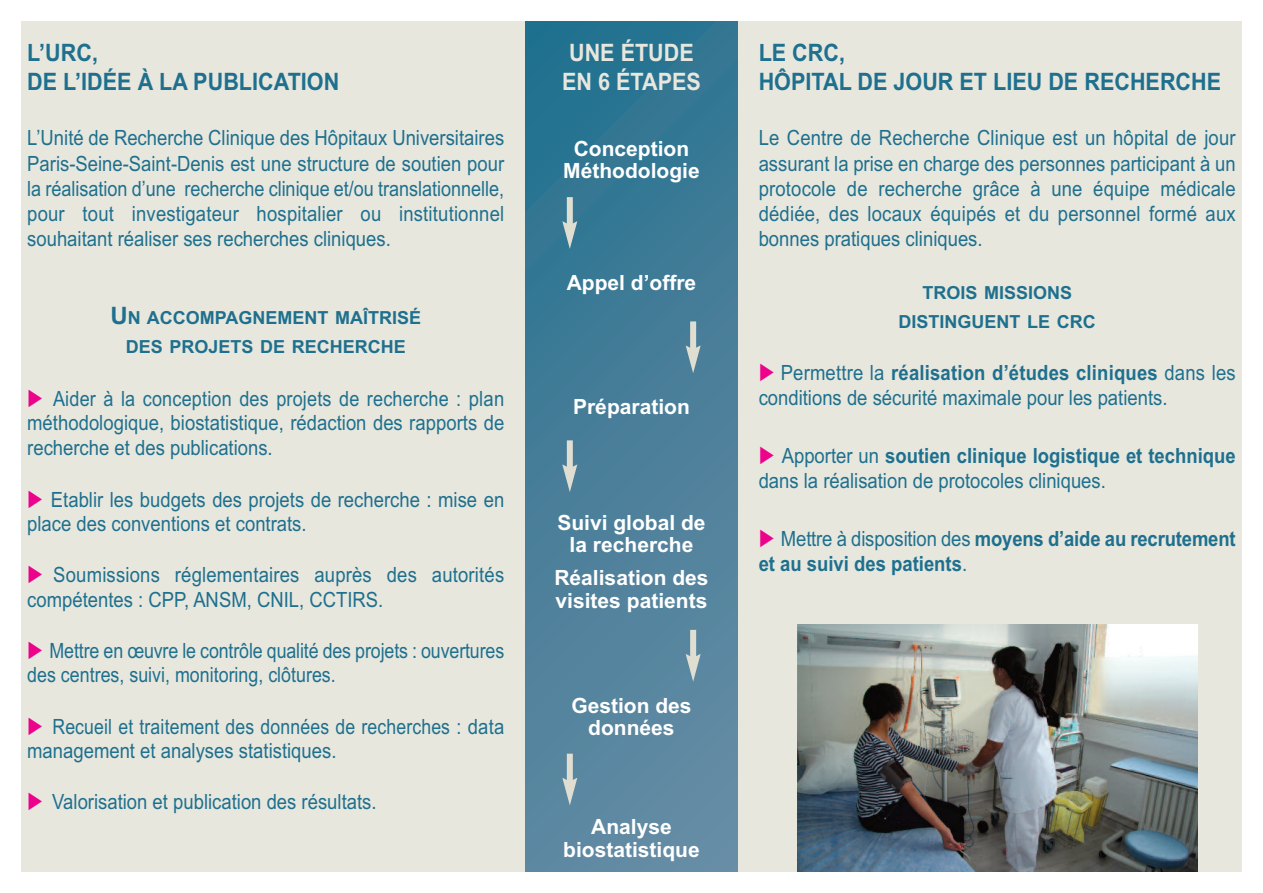
<style>
.page{position:relative;width:1263px;height:893px;background:#fff}
.page>*{position:absolute;margin:0;border:0;box-sizing:border-box;transform-origin:0 0}
.t1{font:700 24px/28.8px "Arial";color:#1e708e;scale:.9 1}
.t2{font:700 24px/28.8px "Arial";color:#e8e7de;scale:.9 1}
.t3{font:21px/25.2px "Arial";color:#1e708e;scale:.88 1}
.t4{font:700 21px/22.5px "Arial";color:#fff;text-align:center}
.t5{font:21px/24.8px "Arial";color:#1e708e;text-align:justify;scale:.86 1}
.t6{font:21px/24.5px "Arial";color:#1e708e;scale:.85 1}
.t7{font:21px/24.5px "Arial";color:#1e708e;scale:.84 1}
.t8{font:700 21px/24.5px "Arial";letter-spacing:-.01em;color:#1e708e;scale:.88 1}
.t9{font:700 18px/28.8px "Arial";color:#1e708e;text-align:center}
.s1{font-size:24px}
.s2{color:#ed028c}
.s3{font-weight:700}
.s4{font-weight:400}
</style>
<div class="page">
<div style="left:21px;top:21px;width:1221px;height:851px;background:#e8e7de"></div>
<div style="left:525px;top:21px;width:213px;height:851px;background:linear-gradient(to bottom,#297390,#668ba4)"></div>
<svg style="left:527px;top:183px;width:53px;height:135px;background:#3b7c96"></svg>
<div style="left:690px;top:321px;width:6px;height:30px;background:#dfded1"></div>
<svg style="left:686px;top:345px;width:15px;height:28px"></svg>
<div style="left:567px;top:440px;width:6px;height:30px;background:#dfded1"></div>
<svg style="left:562px;top:464px;width:15px;height:28px"></svg>
<div style="left:690px;top:630px;width:6px;height:29px;background:#dfded1"></div>
<svg style="left:686px;top:654px;width:15px;height:28px"></svg>
<div style="left:567px;top:754px;width:6px;height:29px;background:#dfded1"></div>
<svg style="left:562px;top:778px;width:15px;height:27px"></svg>
<img style="left:797px;top:624px;width:400px;height:248px">
<p class="t1" style="left:27px;top:39px;width:348px">L’URC,<br>DE L’IDÉE À LA PUBLICATION</p>
<p class="t3" style="left:27px;top:126px;width:544px;text-align:justify">L’Unité de Recherche Clinique des Hôpitaux Universitaires Paris-Seine-Saint-Denis est une structure de soutien pour la réalisation d’une recherche clinique et/ou translationnelle, pour tout investigateur hospitalier ou institutionnel souhaitant réaliser ses recherches cliniques.</p>
<p class="t9" style="left:110px;top:303px;width:312px"><span class="s1">U</span>N ACCOMPAGNEMENT MAÎTRISÉ<br>DES PROJETS DE RECHERCHE</p>
<p class="t5" style="left:27px;top:386px;width:556px"><span class="s2">◆</span> Aider à la conception des projets de recherche : plan méthodologique, biostatistique, rédaction des rapports de recherche et des publications.</p>
<p class="t3" style="left:27px;top:487px;width:544px;line-height:24.5px"><span class="s2">◆</span> Etablir les budgets des projets de recherche : mise en place des conventions et contrats.</p>
<p class="t3" style="left:27px;top:563px;width:544px;line-height:24.5px"><span class="s2">◆</span> Soumissions réglementaires auprès des autorités compétentes : CPP, ANSM, CNIL, CCTIRS.</p>
<p class="t6" style="left:27px;top:638px;width:563px"><span class="s2">◆</span> Mettre en œuvre le contrôle qualité des projets : ouvertures des centres, suivi, monitoring, clôtures.</p>
<p class="t7" style="left:27px;top:714px;width:569px"><span class="s2">◆</span> Recueil et traitement des données de recherches : data management et analyses statistiques.</p>
<p class="t3" style="left:27px;top:789px;width:398px"><span class="s2">◆</span> Valorisation et publication des résultats.</p>
<p class="t2" style="left:562px;top:39px;width:156px">UNE ÉTUDE<br>EN 6 ÉTAPES</p>
<p class="t4" style="left:563px;top:137px;width:138px">Conception<br>Méthodologie</p>
<p class="t4" style="left:567px;top:272px;width:131px">Appel d’offre</p>
<p class="t4" style="left:573px;top:395px;width:118px">Préparation</p>
<p class="t4" style="left:557px;top:511px;width:150px">Suivi global de la recherche</p>
<p class="t4" style="left:554px;top:567px;width:156px;text-align:left">Réalisation des visites patients</p>
<p class="t4" style="left:571px;top:694px;width:122px">Gestion des données</p>
<p class="t4" style="left:563px;top:816px;width:138px">Analyse biostatistique</p>
<p class="t1" style="left:759px;top:39px;width:515px">LE CRC,<br>HÔPITAL DE JOUR ET LIEU DE RECHERCHE</p>
<p class="t3" style="left:759px;top:126px;width:544px;text-align:justify">Le Centre de Recherche Clinique est un hôpital de jour assurant la prise en charge des personnes participant à un protocole de recherche grâce à une équipe médicale dédiée, des locaux équipés et du personnel formé aux bonnes pratiques cliniques.</p>
<p class="t9" style="left:898px;top:278px;width:199px">TROIS MISSIONS<br>DISTINGUENT LE CRC</p>
<p class="t3" style="left:759px;top:361px;width:544px;line-height:24.5px"><span class="s2">◆</span> Permettre la <span class="s3">réalisation d’études cliniques</span> dans les conditions de sécurité maximale pour les patients.</p>
<p class="t3" style="left:759px;top:444px;width:544px;line-height:24.5px"><span class="s2">◆</span> Apporter un <span class="s3">soutien clinique logistique et technique </span>dans la réalisation de protocoles cliniques.</p>
<p class="t8" style="left:759px;top:527px;width:544px"><span class="s2">◆</span> <span class="s4">Mettre à disposition des</span> moyens d’aide au recrutement et au suivi des patients<span class="s4">.</span></p>
</div>
